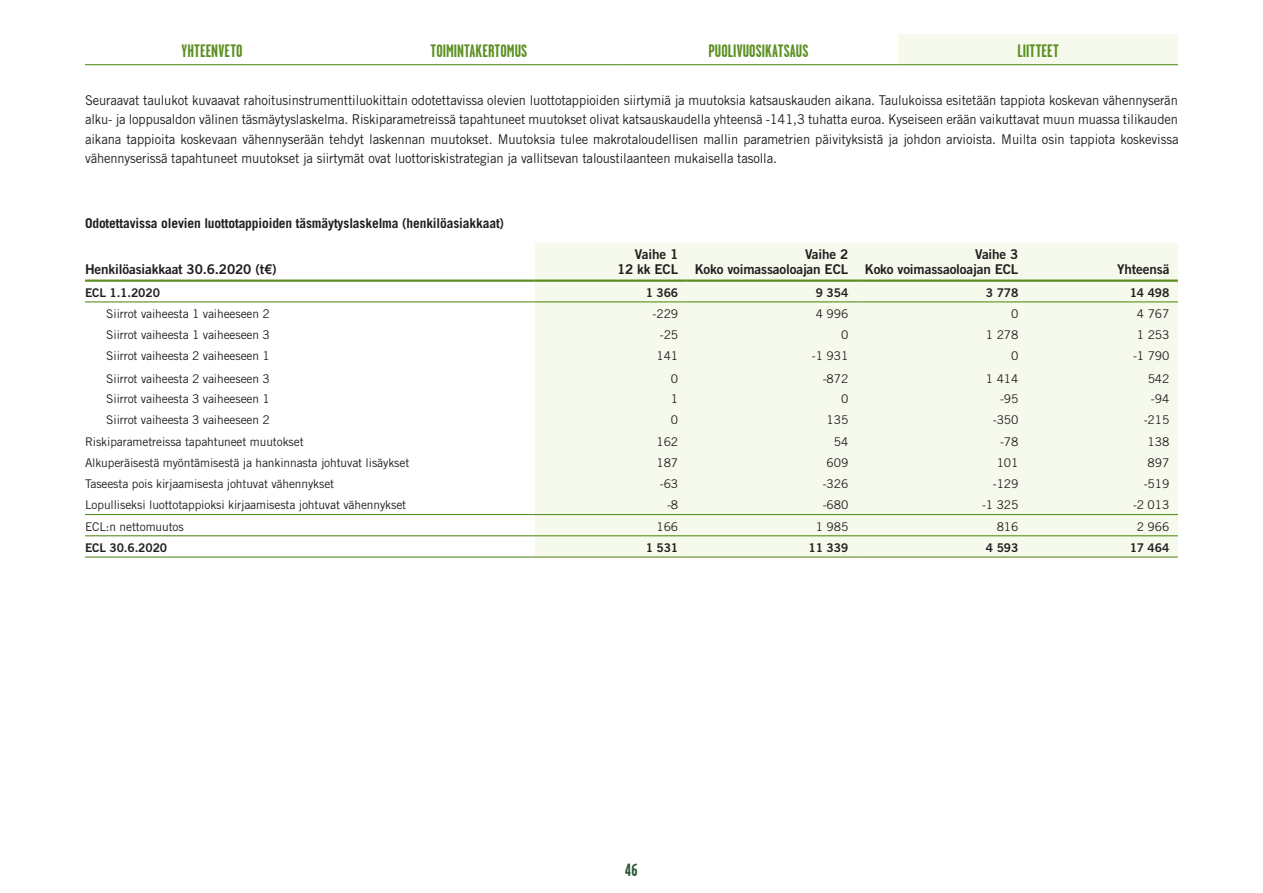
<style>
.page{position:relative;width:1263px;height:893px;background:#fff}
.page>*{position:absolute;margin:0;border:0;box-sizing:border-box;transform-origin:0 0}
.t1{font:700 18px "Garage Gothic S Pankki";letter-spacing:.005em;color:#5b8f22}
.t2{font:700 17.7px "Garage Gothic S Pankki";color:#275937}
.t3{font:13.5px/19.5px "Trade Gothic LT Std";letter-spacing:-.01em;color:#231f20;text-align:justify;scale:.96 1}
.t4{font:13.5px/15px "Trade Gothic LT Std Bd 2";letter-spacing:-.01em;color:#231f20;text-align:right}
.t5{font:700 13.5px "Trade Gothic LT Std";letter-spacing:-.01em;color:#231f20}
.t6{font:12px "Trade Gothic LT Std";letter-spacing:-.01em;color:#231f20}
.t7{font:12px "Trade Gothic LT Std Bd 2";letter-spacing:-.01em;color:#231f20}
</style>
<div class="page">
<div style="left:898px;top:34px;width:280px;height:31px;background:#f6faed"></div>
<hr style="left:85px;top:64px;width:254px;height:1px;background:#5b8f22">
<hr style="left:339px;top:64px;width:280px;height:1px;background:#5b8f22">
<hr style="left:619px;top:64px;width:279px;height:1px;background:#5b8f22">
<hr style="left:898px;top:64px;width:280px;height:1px;background:#5b8f22">
<div style="left:535px;top:242px;width:643px;height:314px;background:#f6faed"></div>
<hr style="left:85px;top:514px;width:450px;height:1px;background:#5b8f22">
<hr style="left:535px;top:514px;width:152px;height:1px;background:#5b8f22">
<hr style="left:687px;top:514px;width:170px;height:1px;background:#5b8f22">
<hr style="left:857px;top:514px;width:170px;height:1px;background:#5b8f22">
<hr style="left:1027px;top:514px;width:151px;height:1px;background:#5b8f22">
<hr style="left:85px;top:301px;width:450px;height:1px;background:#5b8f22">
<hr style="left:535px;top:301px;width:152px;height:1px;background:#5b8f22">
<hr style="left:687px;top:301px;width:170px;height:1px;background:#5b8f22">
<hr style="left:857px;top:301px;width:170px;height:1px;background:#5b8f22">
<hr style="left:1027px;top:301px;width:151px;height:1px;background:#5b8f22">
<hr style="left:85px;top:280px;width:450px;height:2px;background:#5b8f22">
<hr style="left:535px;top:280px;width:152px;height:2px;background:#5b8f22">
<hr style="left:687px;top:280px;width:170px;height:2px;background:#5b8f22">
<hr style="left:857px;top:280px;width:170px;height:2px;background:#5b8f22">
<hr style="left:1027px;top:280px;width:151px;height:2px;background:#5b8f22">
<hr style="left:85px;top:535px;width:450px;height:1px;background:#5b8f22">
<hr style="left:535px;top:535px;width:152px;height:1px;background:#5b8f22">
<hr style="left:687px;top:535px;width:170px;height:1px;background:#5b8f22">
<hr style="left:857px;top:535px;width:170px;height:1px;background:#5b8f22">
<hr style="left:1027px;top:535px;width:151px;height:1px;background:#5b8f22">
<hr style="left:85px;top:556px;width:450px;height:2px;background:#5b8f22">
<hr style="left:535px;top:556px;width:152px;height:2px;background:#5b8f22">
<hr style="left:687px;top:556px;width:170px;height:2px;background:#5b8f22">
<hr style="left:857px;top:556px;width:170px;height:2px;background:#5b8f22">
<hr style="left:1027px;top:556px;width:151px;height:2px;background:#5b8f22">
<h1 class="t1" style="left:182px;top:41px;width:63px">YHTEENVETO</h1>
<h1 class="t1" style="left:430px;top:41px;width:98px">TOIMINTAKERTOMUS</h1>
<h1 class="t1" style="left:708px;top:41px;width:102px">PUOLIVUOSIKATSAUS</h1>
<h1 class="t1" style="left:1017px;top:41px;width:43px">LIITTEET</h1>
<p class="t3" style="left:85px;top:90px;width:1140px">Seuraavat taulukot kuvaavat rahoitusinstrumenttiluokittain odotettavissa olevien luottotappioiden siirtymiä ja muutoksia katsauskauden aikana. Taulukoissa esitetään tappiota koskevan vähennyserän alku- ja loppusaldon välinen täsmäytyslaskelma. Riskiparametreissä tapahtuneet muutokset olivat katsauskaudella yhteensä -141,3 tuhatta euroa. Kyseiseen erään vaikuttavat muun muassa tilikauden aikana tappioita koskevaan vähennyserään tehdyt laskennan muutokset. Muutoksia tulee makrotaloudellisen mallin parametrien päivityksistä ja johdon arvioista. Muilta osin tappiota koskevissa vähennyserissä tapahtuneet muutokset ja siirtymät ovat luottoriskistrategian ja vallitsevan taloustilaanteen mukaisella tasolla.</p>
<p class="t5" style="left:85px;top:215px;width:421px">Odotettavissa olevien luottotappioiden täsmäytyslaskelma (henkilöasiakkaat)</p>
<p class="t4" style="left:85px;top:262px;width:193px">Henkilöasiakkaat 30.6.2020 (t€)</p>
<p class="t4" style="left:617px;top:246px;width:63px">Vaihe 1<br>12 kk ECL</p>
<p class="t4" style="left:695px;top:246px;width:155px">Vaihe 2<br>Koko voimassaoloajan ECL</p>
<p class="t4" style="left:865px;top:246px;width:155px">Vaihe 3<br>Koko voimassaoloajan ECL</p>
<p class="t4" style="left:1117px;top:261px;width:54px">Yhteensä</p>
<p class="t7" style="left:85px;top:285px;width:76px">ECL 1.1.2020</p>
<p class="t7" style="left:646px;top:285px;width:34px">1 366</p>
<p class="t7" style="left:816px;top:285px;width:34px">9 354</p>
<p class="t7" style="left:986px;top:285px;width:34px">3 778</p>
<p class="t7" style="left:1130px;top:285px;width:41px">14 498</p>
<p class="t6" style="left:106px;top:306px;width:165px">Siirrot vaiheesta 1 vaiheeseen 2</p>
<p class="t6" style="left:653px;top:306px;width:27px">-229</p>
<p class="t6" style="left:816px;top:306px;width:34px">4 996</p>
<p class="t6" style="left:1011px;top:306px;width:9px">0</p>
<p class="t6" style="left:1137px;top:306px;width:34px">4 767</p>
<p class="t6" style="left:106px;top:328px;width:165px">Siirrot vaiheesta 1 vaiheeseen 3</p>
<p class="t6" style="left:660px;top:328px;width:20px">-25</p>
<p class="t6" style="left:841px;top:328px;width:9px">0</p>
<p class="t6" style="left:986px;top:328px;width:34px">1 278</p>
<p class="t6" style="left:1137px;top:328px;width:34px">1 253</p>
<p class="t6" style="left:106px;top:349px;width:165px">Siirrot vaiheesta 2 vaiheeseen 1</p>
<p class="t6" style="left:656px;top:349px;width:23px">141</p>
<p class="t6" style="left:812px;top:349px;width:38px">-1 931</p>
<p class="t6" style="left:1011px;top:349px;width:9px">0</p>
<p class="t6" style="left:1133px;top:349px;width:38px">-1 790</p>
<p class="t6" style="left:106px;top:371px;width:165px">Siirrot vaiheesta 2 vaiheeseen 3</p>
<p class="t6" style="left:671px;top:371px;width:9px">0</p>
<p class="t6" style="left:823px;top:371px;width:27px">-872</p>
<p class="t6" style="left:986px;top:371px;width:34px">1 414</p>
<p class="t6" style="left:1148px;top:371px;width:23px">542</p>
<p class="t6" style="left:106px;top:391px;width:165px">Siirrot vaiheesta 3 vaiheeseen 1</p>
<p class="t6" style="left:671px;top:391px;width:9px">1</p>
<p class="t6" style="left:841px;top:391px;width:9px">0</p>
<p class="t6" style="left:1000px;top:391px;width:20px">-95</p>
<p class="t6" style="left:1151px;top:391px;width:20px">-94</p>
<p class="t6" style="left:106px;top:413px;width:165px">Siirrot vaiheesta 3 vaiheeseen 2</p>
<p class="t6" style="left:671px;top:413px;width:9px">0</p>
<p class="t6" style="left:826px;top:413px;width:23px">135</p>
<p class="t6" style="left:993px;top:413px;width:27px">-350</p>
<p class="t6" style="left:1144px;top:413px;width:27px">-215</p>
<p class="t6" style="left:85px;top:434px;width:220px">Riskiparametreissa tapahtuneet muutokset</p>
<p class="t6" style="left:656px;top:434px;width:23px">162</p>
<p class="t6" style="left:834px;top:434px;width:16px">54</p>
<p class="t6" style="left:1000px;top:434px;width:20px">-78</p>
<p class="t6" style="left:1147px;top:434px;width:23px">138</p>
<p class="t6" style="left:85px;top:455px;width:326px">Alkuperäisestä myöntämisestä ja hankinnasta johtuvat lisäykset</p>
<p class="t6" style="left:656px;top:455px;width:23px">187</p>
<p class="t6" style="left:826px;top:455px;width:23px">609</p>
<p class="t6" style="left:997px;top:455px;width:23px">101</p>
<p class="t6" style="left:1147px;top:455px;width:23px">897</p>
<p class="t6" style="left:85px;top:477px;width:251px">Taseesta pois kirjaamisesta johtuvat vähennykset</p>
<p class="t6" style="left:660px;top:477px;width:20px">-63</p>
<p class="t6" style="left:823px;top:477px;width:27px">-326</p>
<p class="t6" style="left:993px;top:477px;width:27px">-129</p>
<p class="t6" style="left:1144px;top:477px;width:27px">-519</p>
<p class="t6" style="left:85px;top:498px;width:323px">Lopulliseksi luottotappioksi kirjaamisesta johtuvat vähennykset</p>
<p class="t6" style="left:667px;top:498px;width:13px">-8</p>
<p class="t6" style="left:823px;top:498px;width:27px">-680</p>
<p class="t6" style="left:982px;top:498px;width:38px">-1 325</p>
<p class="t6" style="left:1133px;top:498px;width:38px">-2 013</p>
<p class="t6" style="left:85px;top:519px;width:100px">ECL:n nettomuutos</p>
<p class="t6" style="left:656px;top:519px;width:23px">166</p>
<p class="t6" style="left:816px;top:519px;width:34px">1 985</p>
<p class="t6" style="left:997px;top:519px;width:23px">816</p>
<p class="t6" style="left:1137px;top:519px;width:34px">2 966</p>
<p class="t7" style="left:85px;top:540px;width:84px">ECL 30.6.2020</p>
<p class="t7" style="left:646px;top:540px;width:34px">1 531</p>
<p class="t7" style="left:809px;top:540px;width:41px">11 339</p>
<p class="t7" style="left:986px;top:540px;width:34px">4 593</p>
<p class="t7" style="left:1130px;top:540px;width:41px">17 464</p>
<h2 class="t2" style="left:625px;top:860px;width:14px">46</h2>
</div>
